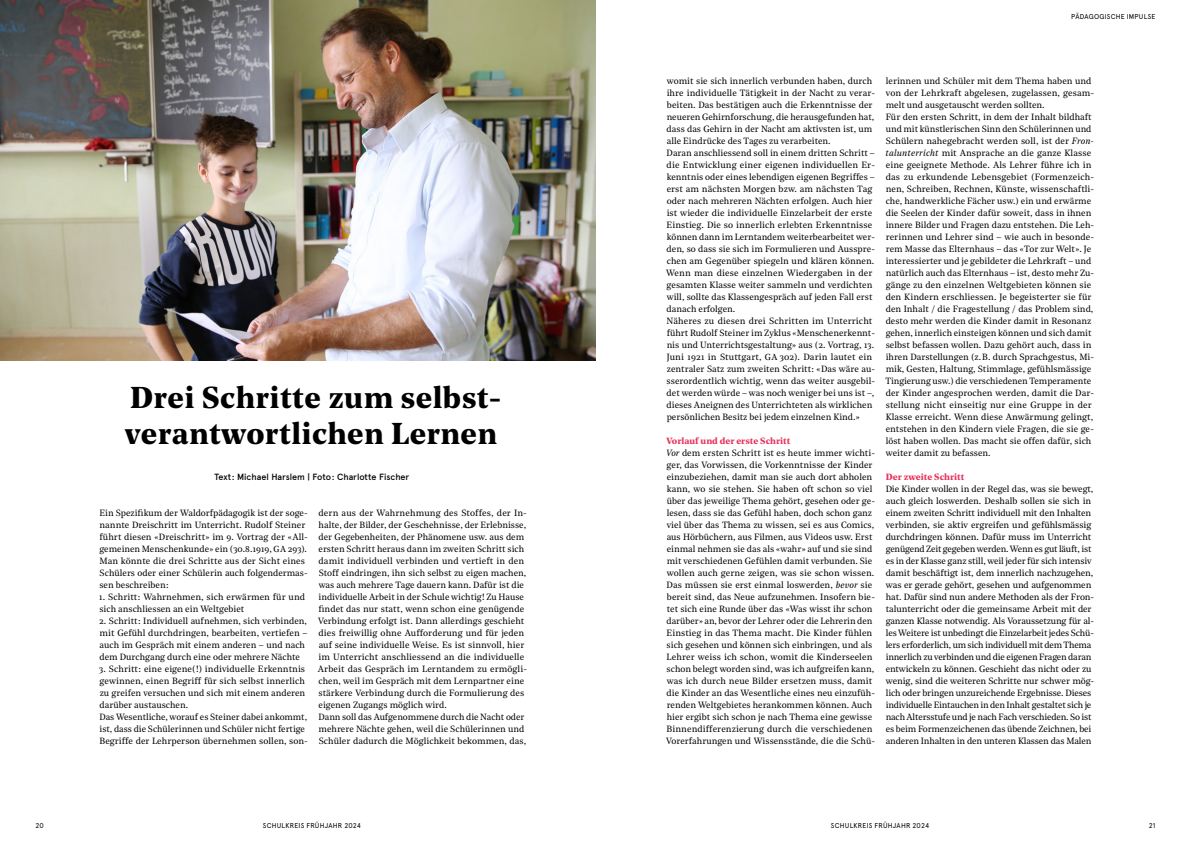
<style>
.page{position:relative;width:1191px;height:842px;background:#fff}
.page>*{position:absolute;margin:0;border:0;box-sizing:border-box;transform-origin:0 0}
.t1{font:700 30px/36px "Noe Text";letter-spacing:.01em;color:#000}
.t2{font:9px/12px "Noe Text";color:#000}
.t3{font:500 9px "Apercu Pro";letter-spacing:-.005em;color:#000}
.t4{font:700 9px "Noe Text";color:#e8345e}
.t5{font:7px "Apercu Pro";letter-spacing:.03em;color:#000}
.s1{font-size:8.7px}
.s2{font-weight:700;color:#e8345e}
.s3{font-style:italic}
</style>
<div class="page">
<img style="left:0;top:0;width:595px;height:360px">
<h1 class="t1" style="left:125px;top:378px;width:378px">Drei Schritte zum selbst&shy;verantwortlichen Lernen</h1>
<p class="t3" style="left:214px;top:470px;width:196px">Text: Michael Harslem | Foto: Charlotte Fischer</p>
<p class="t2" style="left:99px;top:506px;width:210px">Ein Spezifikum der Waldorfpädagogik ist der soge&shy;nannte Dreischritt im Unterricht. Rudolf Steiner führt diesen «Dreischritt» im 9. Vortrag der «All&shy;gemeinen Menschenkunde» ein (30.8.1919, <span class="s1">GA</span> 293).<br>Man könnte die drei Schritte aus der Sicht eines Schülers oder einer Schülerin auch folgendermas&shy;sen beschreiben:</p>
<p class="t2" style="left:99px;top:590px;width:208px">1. Schritt: Wahrnehmen, sich erwärmen für und sich anschliessen an ein Weltgebiet</p>
<p class="t2" style="left:99px;top:614px;width:210px">2. Schritt: Individuell aufnehmen, sich verbinden, mit Gefühl durchdringen, bearbeiten, vertiefen – auch im Gespräch mit einem anderen – und nach dem Durchgang durch eine oder mehrere Nächte</p>
<p class="t2" style="left:99px;top:662px;width:210px">3. Schritt: eine eigene(!) individuelle Erkenntnis gewinnen, einen Begriff für sich selbst innerlich zu greifen versuchen und sich mit einem anderen darüber austauschen.<br>Das Wesentliche, worauf es Steiner dabei ankommt, ist, dass die Schülerinnen und Schüler nicht fertige Begriffe der Lehrperson übernehmen sollen, son-</p>
<p class="t2" style="left:318px;top:506px;width:210px">dern aus der Wahrnehmung des Stoffes, der In&shy;halte, der Bilder, der Geschehnisse, der Erlebnisse, der Gegebenheiten, der Phänomene usw. aus dem ersten Schritt heraus dann im zweiten Schritt sich damit individuell verbinden und vertieft in den Stoff eindringen, ihn sich selbst zu eigen machen, was auch mehrere Tage dauern kann. Dafür ist die individuelle Arbeit in der Schule wichtig! Zu Hause findet das nur statt, wenn schon eine genügende Verbindung erfolgt ist. Dann allerdings geschieht dies freiwillig ohne Aufforderung und für jeden auf seine individuelle Weise. Es ist sinnvoll, hier im Unterricht anschliessend an die individuelle Arbeit das Gespräch im Lerntandem zu ermögli&shy;chen, weil im Gespräch mit dem Lernpartner eine stärkere Verbindung durch die Formulierung des eigenen Zugangs möglich wird.<br>Dann soll das Aufgenommene durch die Nacht oder mehrere Nächte gehen, weil die Schülerinnen und Schüler dadurch die Möglichkeit bekommen, das,</p>
<p class="t5" style="left:1071px;top:11px;width:86px">PÄDAGOGISCHE IMPULSE</p>
<p class="t2" style="left:666px;top:74px;width:210px">womit sie sich innerlich verbunden haben, durch ihre individuelle Tätigkeit in der Nacht zu verar&shy;beiten. Das bestätigen auch die Erkenntnisse der neueren Gehirnforschung, die herausgefunden hat, dass das Gehirn in der Nacht am aktivsten ist, um alle Eindrücke des Tages zu verarbeiten.<br>Daran anschliessend soll in einem dritten Schritt – die Entwicklung einer eigenen individuellen Er&shy;kenntnis oder eines lebendigen eigenen Begriffes – erst am nächsten Morgen bzw. am nächsten Tag oder nach mehreren Nächten erfolgen. Auch hier ist wieder die individuelle Einzelarbeit der erste Einstieg. Die so innerlich erlebten Erkenntnisse können dann im Lerntandem weiterbearbeitet wer&shy;den, so dass sie sich im Formulieren und Ausspre&shy;chen am Gegenüber spiegeln und klären können.<br>Wenn man diese einzelnen Wiedergaben in der gesamten Klasse weiter sammeln und verdichten will, sollte das Klassengespräch auf jeden Fall erst danach erfolgen.<br>Näheres zu diesen drei Schritten im Unterricht führt Rudolf Steiner im Zyklus «Menschenerkennt&shy;nis und Unterrichtsgestaltung» aus (2. Vortrag, 13.<br>Juni 1921 in Stuttgart, <span class="s1">GA</span> 302). Darin lautet ein zentraler Satz zum zweiten Schritt: «Das wäre au&shy;sserordentlich wichtig, wenn das weiter ausgebil&shy;det werden würde – was noch weniger bei uns ist –, dieses Aneignen des Unterrichteten als wirklichen persönlichen Besitz bei jedem einzelnen Kind.»</p>
<p class="t2" style="left:666px;top:434px;width:210px"><span class="s2">Vorlauf und der erste Schritt<br></span><span class="s3">Vor</span> dem ersten Schritt ist es heute immer wichti&shy;ger, das Vorwissen, die Vorkenntnisse der Kinder einzubeziehen, damit man sie auch dort abholen kann, wo sie stehen. Sie haben oft schon so viel über das jeweilige Thema gehört, gesehen oder ge&shy;lesen, dass sie das Gefühl haben, doch schon ganz viel über das Thema zu wissen, sei es aus Comics, aus Hörbüchern, aus Filmen, aus Videos usw. Erst einmal nehmen sie das als «wahr» auf und sie sind mit verschiedenen Gefühlen damit verbunden. Sie wollen auch gerne zeigen, was sie schon wissen.<br>Das müssen sie erst einmal loswerden, <span class="s3">bevor</span> sie bereit sind, das Neue aufzunehmen. Insofern bie&shy;tet sich eine Runde über das «Was wisst ihr schon darüber» an, bevor der Lehrer oder die Lehrerin den Einstieg in das Thema macht. Die Kinder fühlen sich gesehen und können sich einbringen, und als Lehrer weiss ich schon, womit die Kinderseelen schon belegt worden sind, was ich aufgreifen kann, was ich durch neue Bilder ersetzen muss, damit die Kinder an das Wesentliche eines neu einzufüh&shy;renden Weltgebietes herankommen können. Auch hier ergibt sich schon je nach Thema eine gewisse Binnendifferenzierung durch die verschiedenen Vorerfahrungen und Wissensstände, die die Schü-</p>
<p class="t2" style="left:885px;top:74px;width:210px">lerinnen und Schüler mit dem Thema haben und von der Lehrkraft abgelesen, zugelassen, gesam&shy;melt und ausgetauscht werden sollten.<br>Für den ersten Schritt, in dem der Inhalt bildhaft und mit künstlerischen Sinn den Schülerinnen und Schülern nahegebracht werden soll, ist der <span class="s3">Fron&shy;talunterricht</span> mit Ansprache an die ganze Klasse eine geeignete Methode. Als Lehrer führe ich in das zu erkundende Lebensgebiet (Formenzeich&shy;nen, Schreiben, Rechnen, Künste, wissenschaftli&shy;che, handwerkliche Fächer usw.) ein und erwärme die Seelen der Kinder dafür soweit, dass in ihnen innere Bilder und Fragen dazu entstehen. Die Leh&shy;rerinnen und Lehrer sind – wie auch in besonde&shy;rem Masse das Elternhaus – das «Tor zur Welt». Je interessierter und je gebildeter die Lehrkraft – und natürlich auch das Elternhaus – ist, desto mehr Zu&shy;gänge zu den einzelnen Weltgebieten können sie den Kindern erschliessen. Je begeisterter sie für den Inhalt / die Fragestellung / das Problem sind, desto mehr werden die Kinder damit in Resonanz gehen, innerlich einsteigen können und sich damit selbst befassen wollen. Dazu gehört auch, dass in ihren Darstellungen (z.B. durch Sprachgestus, Mi&shy;mik, Gesten, Haltung, Stimmlage, gefühlsmässige Tingierung usw.) die verschiedenen Temperamente der Kinder angesprochen werden, damit die Dar&shy;stellung nicht einseitig nur eine Gruppe in der Klasse erreicht. Wenn diese Anwärmung gelingt, entstehen in den Kindern viele Fragen, die sie ge&shy;löst haben wollen. Das macht sie offen dafür, sich weiter damit zu befassen.</p>
<p class="t4" style="left:886px;top:470px;width:80px">Der zweite Schritt</p>
<p class="t2" style="left:885px;top:482px;width:210px">Die Kinder wollen in der Regel das, was sie bewegt, auch gleich loswerden. Deshalb sollen sie sich in einem zweiten Schritt individuell mit den Inhalten verbinden, sie aktiv ergreifen und gefühlsmässig durchdringen können. Dafür muss im Unterricht genügend Zeit gegeben werden. Wenn es gut läuft, ist es in der Klasse ganz still, weil jeder für sich intensiv damit beschäftigt ist, dem innerlich nachzugehen, was er gerade gehört, gesehen und aufgenommen hat. Dafür sind nun andere Methoden als der Fron&shy;talunterricht oder die gemeinsame Arbeit mit der ganzen Klasse notwendig. Als Voraussetzung für al&shy;les Weitere ist unbedingt die Einzelarbeit jedes Schü&shy;lers erforderlich, um sich individuell mit dem Thema innerlich zu verbinden und die eigenen Fragen daran entwickeln zu können. Geschieht das nicht oder zu wenig, sind die weiteren Schritte nur schwer mög&shy;lich oder bringen unzureichende Ergebnisse. Dieses individuelle Eintauchen in den Inhalt gestaltet sich je nach Altersstufe und je nach Fach verschieden. So ist es beim Formenzeichenen das übende Zeichnen, bei anderen Inhalten in den unteren Klassen das Malen</p>
<p class="t5" style="left:35px;top:820px;width:10px">20</p>
<p class="t5" style="left:263px;top:820px;width:100px">SCHULKREIS FRÜHJAHR 2024</p>
<p class="t5" style="left:831px;top:820px;width:100px">SCHULKREIS FRÜHJAHR 2024</p>
<p class="t5" style="left:1148px;top:820px;width:8px">21</p>
</div>
